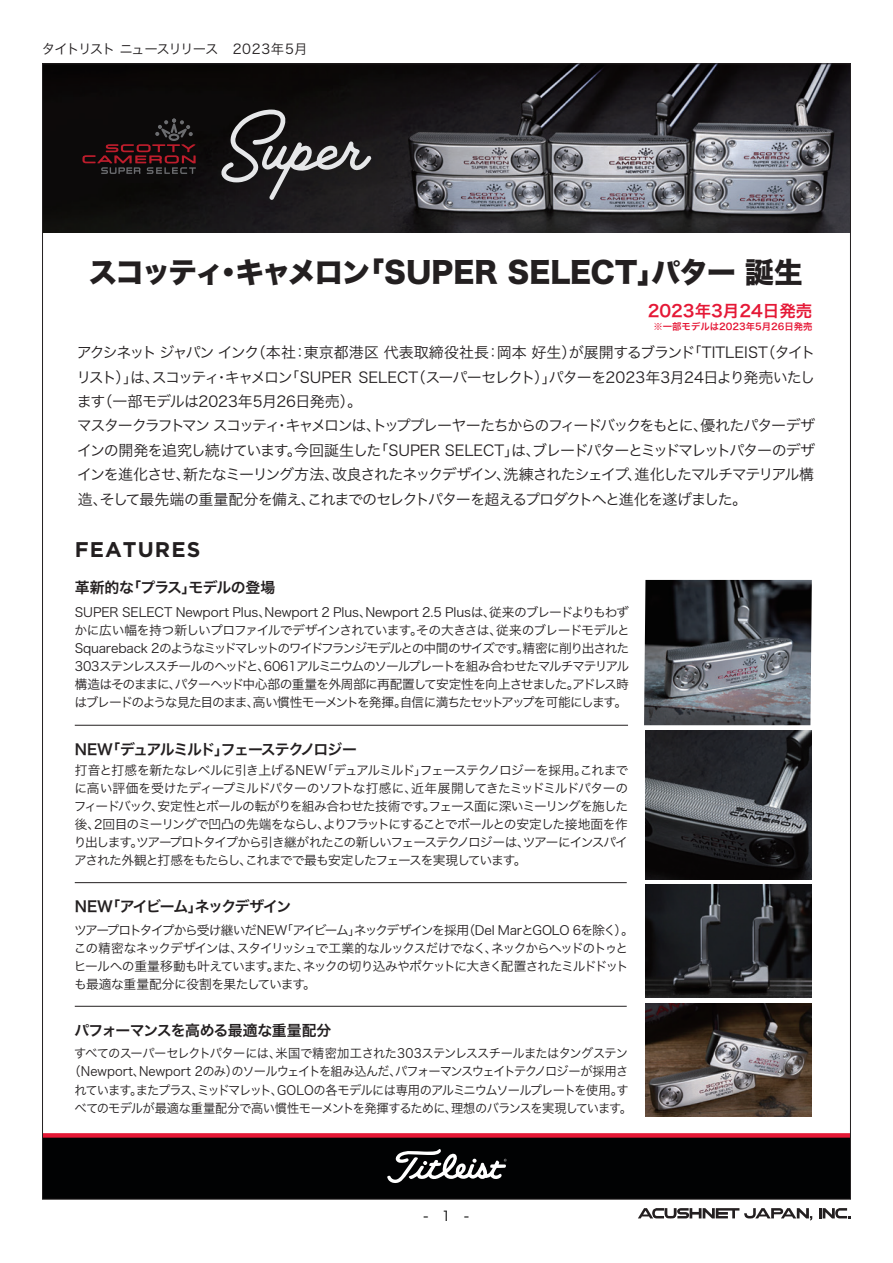
<style>
.page{position:relative;width:893px;height:1263px;background:#fff}
.page>*{position:absolute;margin:0;border:0;box-sizing:border-box;transform-origin:0 0}
.t1{font:28.65px "Hiragino Sans W8";letter-spacing:-.01em;color:#231f20}
.t2{font:700 21.3px "Gotham";letter-spacing:.05em;color:#231f20}
.t3{font:16.5px "Hiragino Sans W6";color:#e51836}
.t4{font:15px/24.5px "Hira Kaku Pro W3";letter-spacing:-.065em;color:#231f20;text-align:justify}
.t5{font:15px/24.5px "Hiragino Sans W3";letter-spacing:-.035em;color:#231f20;text-align:justify}
.t6{font:14.85px "Hira Kaku Pro W6";letter-spacing:-.095em;color:#231f20}
.t7{font:14.85px "Hira Kaku Pro W6";letter-spacing:-.045em;color:#231f20}
.t8{font:14.85px "Hira Kaku Pro W6";letter-spacing:-.09em;color:#231f20}
.t9{font:14.85px "Hira Kaku Pro W6";letter-spacing:-.025em;color:#231f20}
.t10{font:13.5px "Hira Kaku Pro W3";letter-spacing:-.08em;color:#231f20}
.t11{font:13.5px "Hira Kaku Pro N W3";color:#030303}
.t12{font:12.75px/18.1px "Hira Kaku Pro W3";letter-spacing:-.07em;color:#231f20;text-align:justify}
.t13{font:12.75px/18.1px "Hira Kaku Pro W3";letter-spacing:-.07em;color:#231f20;text-align:center;scale:.96 1}
.t14{font:9.3px "Hiragino Sans W6";color:#e51836}
</style>
<div class="page">
<svg style="left:819px;top:1208px;width:31px;height:10px"></svg>
<svg style="left:638px;top:1208px;width:174px;height:12px"></svg>
<div style="left:43px;top:1135px;width:807px;height:64px;background:#010203"></div>
<div style="left:43px;top:1133px;width:807px;height:5px;background:#e51836"></div>
<svg style="left:387px;top:1149px;width:120px;height:34px"></svg>
<img style="left:44px;top:65px;width:805px;height:168px">
<img style="left:644px;top:580px;width:168px;height:145px">
<img style="left:645px;top:730px;width:167px;height:149px">
<img style="left:645px;top:885px;width:167px;height:113px">
<img style="left:645px;top:1003px;width:167px;height:114px">
<hr style="left:75px;top:725px;width:553px;height:1px;background:#231f20">
<hr style="left:75px;top:882px;width:552px;height:1px;background:#231f20">
<hr style="left:75px;top:1006px;width:552px;height:1px;background:#231f20">
<svg style="left:82px;top:119px;width:114px;height:55px;background:#261315"></svg>
<svg style="left:221px;top:109px;width:151px;height:91px;background:#3b393a"></svg>
<p class="t10" style="left:42px;top:37px;width:267px">タイトリスト ニュースリリース　2023年5月</p>
<h1 class="t1" style="left:88px;top:257px;width:716px">スコッティ・キャメロン「SUPER SELECT」パター 誕生</h1>
<p class="t3" style="left:648px;top:296px;width:166px">2023年3月24日発売</p>
<p class="t14" style="left:654px;top:318px;width:160px">※一部モデルは2023年5月26日発売</p>
<p class="t5" style="left:76px;top:339px;width:741px">アクシネット ジャパン インク（本社：東京都港区 代表取締役社長：岡本 好生）が展開するブランド「TITLEIST（タイトリスト）」は、スコッティ・キャメロン「SUPER SELECT（スーパーセレクト）」パターを2023年3月24日より発売いたします（一部モデルは2023年5月26日発売）。</p>
<p class="t4" style="left:77px;top:412px;width:740px">マスタークラフトマン スコッティ・キャメロンは、トッププレーヤーたちからのフィードバックをもとに、優れたパターデザインの開発を追究し続けています。今回誕生した「SUPER SELECT」は、ブレードパターとミッドマレットパターのデザインを進化させ、新たなミーリング方法、改良されたネックデザイン、洗練されたシェイプ、進化したマルチマテリアル構造、そして最先端の重量配分を備え、これまでのセレクトパターを超えるプロダクトへと進化を遂げました。</p>
<h2 class="t2" style="left:75px;top:535px;width:127px">FEATURES</h2>
<p class="t9" style="left:75px;top:574px;width:202px">革新的な「プラス」モデルの登場</p>
<p class="t12" style="left:74px;top:602px;width:557px">SUPER SELECT Newport Plus、Newport 2 Plus、Newport 2.5 Plusは、従来のブレードよりもわずかに広い幅を持つ新しいプロファイルでデザインされています。その大きさは、従来のブレードモデルとSquareback 2のようなミッドマレットのワイドフランジモデルとの中間のサイズです。精密に削り出された303ステンレススチールのヘッドと、6061アルミニウムのソールプレートを組み合わせたマルチマテリアル構造はそのままに、パターヘッド中心部の重量を外周部に再配置して安定性を向上させました。アドレス時はブレードのような見た目のまま、高い慣性モーメントを発揮。自信に満ちたセットアップを可能にします。</p>
<p class="t6" style="left:75px;top:735px;width:284px">NEW「デュアルミルド」フェーステクノロジー</p>
<p class="t12" style="left:74px;top:760px;width:556px">打音と打感を新たなレベルに引き上げるNEW「デュアルミルド」フェーステクノロジーを採用。これまでに高い評価を受けたディープミルドパターのソフトな打感に、近年展開してきたミッドミルドパターのフィードバック、安定性とボールの転がりを組み合わせた技術です。フェース面に深いミーリングを施した後、2回目のミーリングで凹凸の先端をならし、よりフラットにすることでボールとの安定した接地面を作り出します。ツアープロトタイプから引き継がれたこの新しいフェーステクノロジーは、ツアーにインスパイアされた外観と打感をもたらし、これまでで最も安定したフェースを実現しています。</p>
<p class="t8" style="left:75px;top:893px;width:218px">NEW「アイビーム」ネックデザイン</p>
<p class="t12" style="left:74px;top:920px;width:561px;text-align:left">ツアープロトタイプから受け継いだNEW「アイビーム」ネックデザインを採用（Del MarとGOLO 6を除く）。この精密なネックデザインは、スタイリッシュで工業的なルックスだけでなく、ネックからヘッドのトゥとヒールへの重量移動も叶えています。また、ネックの切り込みやポケットに大きく配置されたミルドドットも最適な重量配分に役割を果たしています。</p>
<p class="t7" style="left:75px;top:1016px;width:258px">パフォーマンスを高める最適な重量配分</p>
<p class="t13" style="left:69px;top:1044px;width:588px">すべてのスーパーセレクトパターには、米国で精密加工された303ステンレススチールまたはタングステン（Newport、Newport 2のみ）のソールウェイトを組み込んだ、パフォーマンスウェイトテクノロジーが採用されています。またプラス、ミッドマレット、GOLOの各モデルには専用のアルミニウムソールプレートを使用。すべてのモデルが最適な重量配分で高い慣性モーメントを発揮するために、理想のバランスを実現しています。</p>
<p class="t11" style="left:424px;top:1204px;width:47px">-　1 -</p>
</div>
